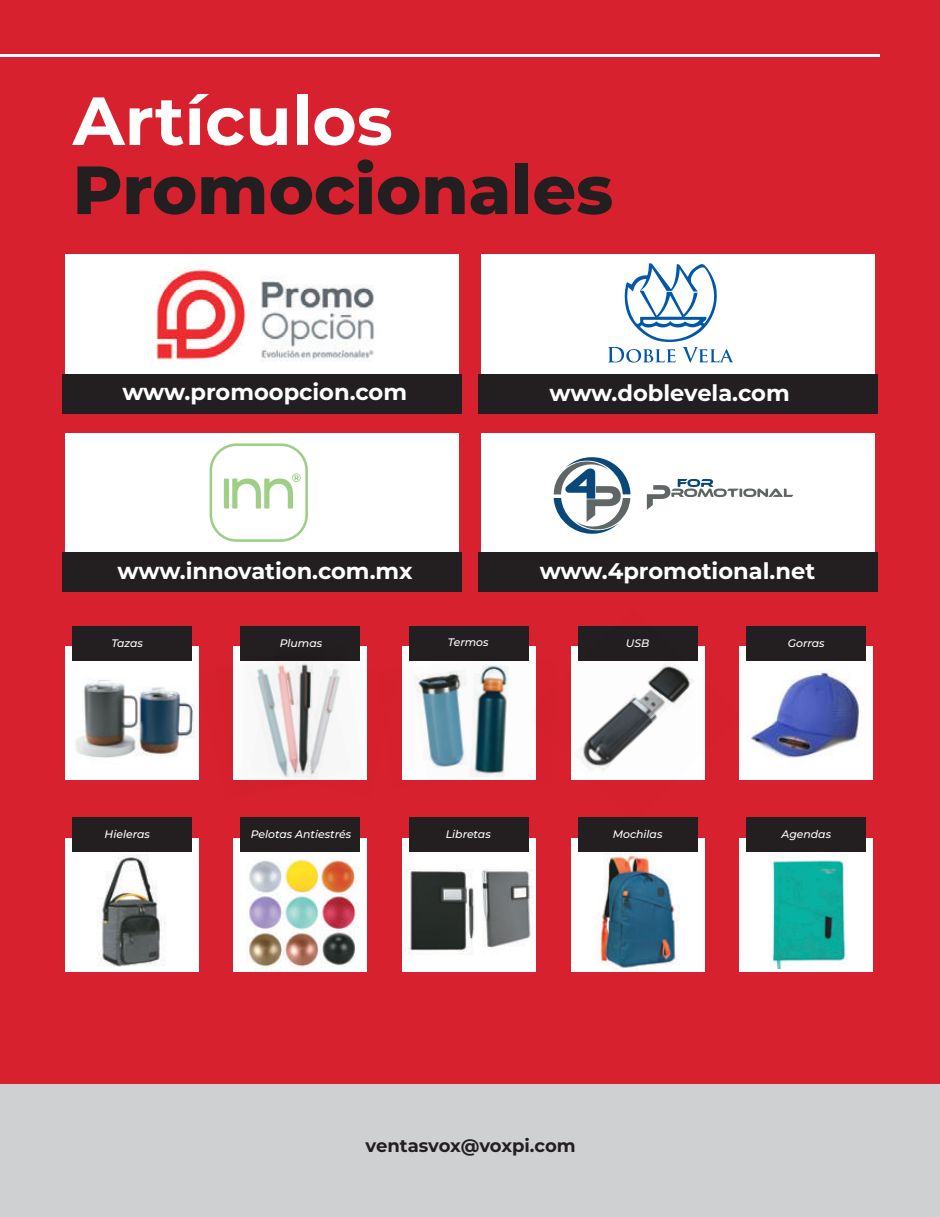
<style>
.page{position:relative;width:940px;height:1217px;background:#fff}
.page>*{position:absolute;margin:0;border:0;box-sizing:border-box;transform-origin:0 0}
.t1{font:800 67.95px "Montserrat";color:#231f20}
.t2{font:100 67.95px "Montserrat";color:#fff}
.t3{font:700 22.5px "Montserrat";color:#fff}
.t4{font:100 18px "Montserrat";letter-spacing:-.005em;color:#231f20}
.t5{font:italic 100 10.8px "Montserrat";color:#fff}
</style>
<div class="page">
<div style="left:0;top:971px;width:940px;height:245px;background:#cfd0d2"></div>
<div style="left:0;top:0;width:940px;height:1083px;background:#d8212f"></div>
<hr style="left:0;top:54px;width:879px;height:2px;background:#fff">
<div style="left:72px;top:625px;width:119px;height:35px;background:#231f20"></div>
<div style="left:241px;top:625px;width:119px;height:35px;background:#231f20"></div>
<div style="left:409px;top:625px;width:119px;height:35px;background:#231f20"></div>
<div style="left:739px;top:646px;width:134px;height:134px;background:#fff"></div>
<div style="left:746px;top:625px;width:120px;height:35px;background:#231f20"></div>
<div style="left:65px;top:837px;width:133px;height:134px;background:#fff"></div>
<div style="left:233px;top:837px;width:134px;height:134px;background:#fff"></div>
<div style="left:241px;top:817px;width:119px;height:34px;background:#231f20"></div>
<div style="left:409px;top:817px;width:119px;height:34px;background:#231f20"></div>
<div style="left:570px;top:837px;width:134px;height:134px;background:#fff"></div>
<div style="left:578px;top:817px;width:119px;height:34px;background:#231f20"></div>
<svg style="left:739px;top:838px;width:134px;height:133px"></svg>
<div style="left:746px;top:817px;width:120px;height:34px;background:#231f20"></div>
<div style="left:481px;top:254px;width:394px;height:158px;background:#fff"></div>
<div style="left:479px;top:374px;width:399px;height:39px;background:#231f20"></div>
<div style="left:65px;top:433px;width:394px;height:157px;background:#fff"></div>
<div style="left:62px;top:552px;width:400px;height:39px;background:#231f20"></div>
<div style="left:481px;top:433px;width:394px;height:157px;background:#fff"></div>
<div style="left:479px;top:552px;width:399px;height:39px;background:#231f20"></div>
<div style="left:65px;top:254px;width:394px;height:158px;background:#fff"></div>
<div style="left:62px;top:374px;width:400px;height:39px;background:#231f20"></div>
<img style="left:156px;top:268px;width:218px;height:93px">
<svg style="left:608px;top:263px;width:125px;height:99px"></svg>
<svg style="left:210px;top:443px;width:98px;height:98px"></svg>
<svg style="left:647px;top:479px;width:146px;height:30px"></svg>
<svg style="left:553px;top:457px;width:77px;height:77px"></svg>
<img style="left:363px;top:656px;width:4px;height:124px">
<img style="left:240px;top:645px;width:123px;height:135px">
<img style="left:233px;top:646px;width:118px;height:134px">
<img style="left:71px;top:854px;width:118px;height:118px">
<div style="left:72px;top:817px;width:119px;height:34px;background:#231f20"></div>
<img style="left:595px;top:852px;width:85px;height:118px">
<img style="left:402px;top:657px;width:24px;height:123px">
<img style="left:527px;top:625px;width:178px;height:196px">
<img style="left:747px;top:660px;width:115px;height:98px">
<img style="left:426px;top:654px;width:129px;height:129px">
<img style="left:404px;top:843px;width:132px;height:129px">
<img style="left:247px;top:858px;width:117px;height:114px">
<img style="left:321px;top:929px;width:35px;height:37px">
<img style="left:65px;top:643px;width:134px;height:137px">
<img style="left:739px;top:854px;width:134px;height:114px">
<h1 class="t2" style="left:73px;top:76px;width:322px">Artículos</h1>
<h1 class="t1" style="left:73px;top:145px;width:542px">Promocionales</h1>
<p class="t3" style="left:122px;top:376px;width:286px">www.promoopcion.com</p>
<p class="t3" style="left:549px;top:378px;width:242px">www.doblevela.com</p>
<p class="t3" style="left:118px;top:556px;width:296px">www.innovation.com.mx</p>
<p class="t3" style="left:540px;top:556px;width:277px">www.4promotional.net</p>
<p class="t5" style="left:111px;top:635px;width:33px">Tazas</p>
<p class="t5" style="left:280px;top:635px;width:44px">Plumas</p>
<p class="t5" style="left:448px;top:635px;width:42px">Termos</p>
<p class="t5" style="left:626px;top:635px;width:25px">USB</p>
<p class="t5" style="left:788px;top:635px;width:38px">Gorras</p>
<p class="t5" style="left:104px;top:827px;width:47px">Hieleras</p>
<p class="t5" style="left:251px;top:827px;width:102px">Pelotas Antiestrés</p>
<p class="t5" style="left:446px;top:826px;width:46px">Libretas</p>
<p class="t5" style="left:613px;top:827px;width:51px">Mochilas</p>
<p class="t5" style="left:781px;top:827px;width:51px">Agendas</p>
<p class="t4" style="left:366px;top:1133px;width:211px">ventasvox@voxpi.com</p>
</div>
